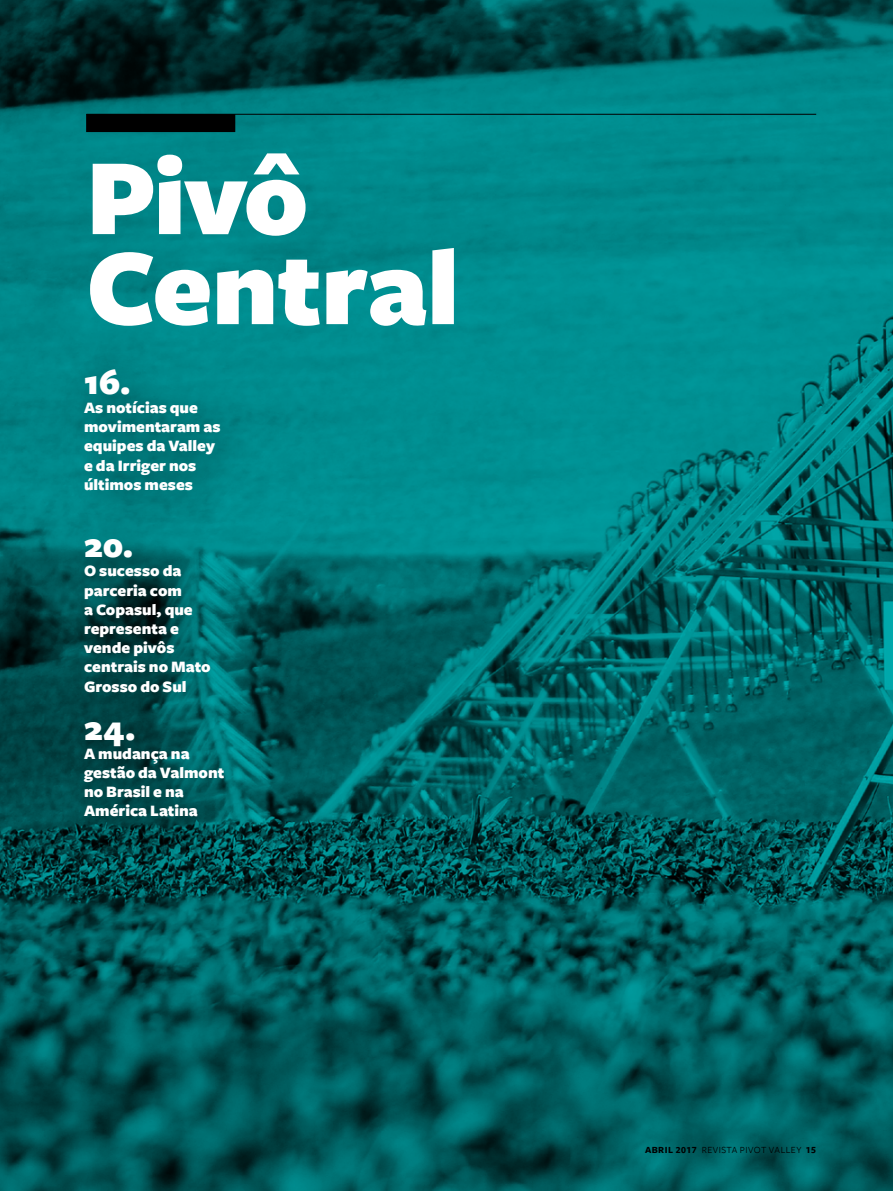
<style>
.page{position:relative;width:893px;height:1191px;background:#fff}
.page>*{position:absolute;margin:0;border:0;box-sizing:border-box;transform-origin:0 0}
.t1{font:900 112.5px/90px "Freight Sans";letter-spacing:-.01em;color:#fff}
.t2{font:900 36px "Freight Sans";color:#fff}
.t3{font:900 16.5px/19.2px "Freight Sans";color:#fff}
.t4{font:9.75px "Freight Sans";letter-spacing:.05em;color:#000}
.s1{font-family:"Freight Sans Bold SC"}
</style>
<div class="page">
<img style="left:0;top:0;width:893px;height:1191px">
<div style="left:86px;top:114px;width:149px;height:18px;background:#000"></div>
<div style="left:57px;top:345px;width:212px;height:520px;background:#000;opacity:.55"></div>
<hr style="left:86px;top:114px;width:730px;height:1px;background:#000">
<h1 class="t1" style="left:86px;top:158px;width:374px">Pivô<br>Central</h1>
<h2 class="t2" style="left:84px;top:363px;width:48px">16.</h2>
<p class="t3" style="left:84px;top:399px;width:138px">As notícias que movimentaram as equipes da Valley e da Irriger nos últimos meses</p>
<h2 class="t2" style="left:84px;top:526px;width:51px">20.</h2>
<p class="t3" style="left:84px;top:562px;width:128px">O sucesso da parceria com<br>a Copasul, que representa e vende pivôs centrais no Mato<br>Grosso do Sul</p>
<h2 class="t2" style="left:84px;top:709px;width:53px">24.</h2>
<p class="t3" style="left:84px;top:744px;width:142px">A mudança na gestão da Valmont no Brasil e na<br>América Latina</p>
<p class="t4" style="left:645px;top:1144px;width:172px"><span class="s1">ABRIL 2017</span> REVISTA PIVOT VALLEY <span class="s1">15</span></p>
</div>
